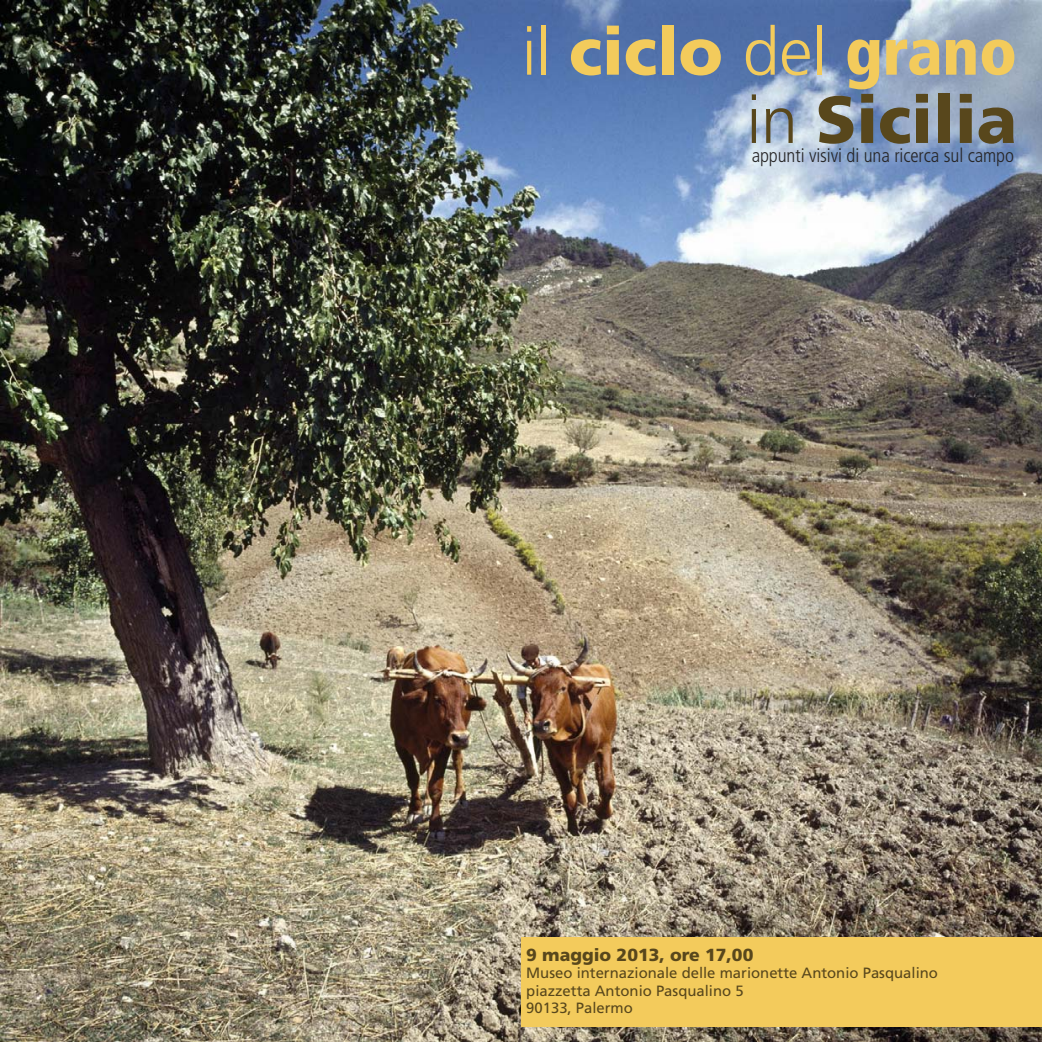
<style>
.page{position:relative;width:1042px;height:1042px;background:#fff}
.page>*{position:absolute;margin:0;border:0;box-sizing:border-box;transform-origin:0 0}
.t1{font:900 66.5px/68.2px "Frutiger LT Std";letter-spacing:-.005em;color:#58471c;text-align:right}
.t2{font:300 condensed 19.25px "Frutiger LT Std";letter-spacing:-.005em;color:#272627}
.t3{font:900 17.5px "Frutiger";color:#58471c}
.t4{font:14.88px/17.5px "Frutiger LT Std";color:#58471c}
.s1{font-weight:300;color:#f3cb5c}
.s2{color:#f3cb5c}
.s3{font-stretch:condensed;color:#f3cb5c}
.s4{font-weight:300}
</style>
<div class="page">
<img style="left:0;top:0;width:1042px;height:1042px">
<div style="left:521px;top:938px;width:521px;height:89px;background:#f3cb5c"></div>
<h1 class="t1" style="left:522px;top:21px;width:497px"><span class="s1">il</span> <span class="s2">ciclo</span> <span class="s1">del</span> <span class="s3">grano </span><span class="s4">in</span> Sicilia</h1>
<p class="t2" style="left:752px;top:148px;width:264px">appunti visivi di una ricerca sul campo</p>
<p class="t3" style="left:526px;top:948px;width:229px">9 maggio 2013, ore 17,00</p>
<p class="t4" style="left:526px;top:965px;width:413px">Museo internazionale delle marionette Antonio Pasqualino piazzetta Antonio Pasqualino 5<br>90133, Palermo</p>
</div>
